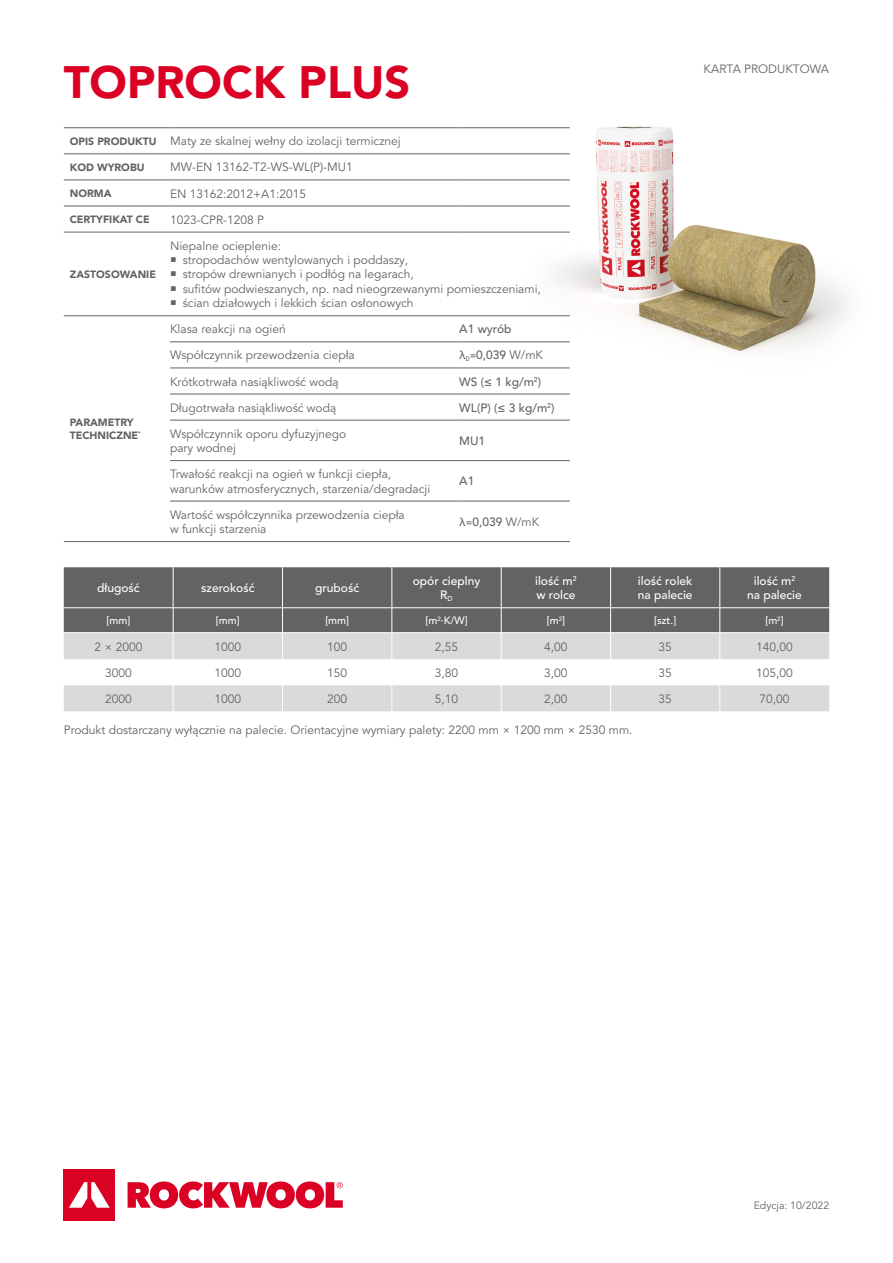
<style>
.page{position:relative;width:893px;height:1263px;background:#fff}
.page>*{position:absolute;margin:0;border:0;box-sizing:border-box;transform-origin:0 0}
.t1{font:900 45px "Avenir LT Pro";color:#db0124}
.t2{font:12px/14.4px "Avenir LT Pro";color:#636362}
.t3{font:500 12px/14.4px "Avenir LT Pro";color:#fff;text-align:center}
.t4{font:500 12px "Avenir LT Pro";color:#636362}
.t5{font:900 10.5px/12.6px "Avenir LT Pro";color:#636362}
.t6{font:500 10.5px "Avenir LT Pro";color:#fff}
.t7{font:10.5px "Avenir LT Pro";color:#636362}
.s1{font-weight:900;font-size:10.5px}
.s2{font-family:"Consolas";font-weight:400}
.s3{font-weight:400}
</style>
<div class="page">
<div style="left:64px;top:1169px;width:51px;height:51px;background:#db0124"></div>
<svg style="left:128px;top:1181px;width:215px;height:27px"></svg>
<svg style="left:69px;top:1182px;width:41px;height:26px"></svg>
<img style="left:491px;top:126px;width:357px;height:242px">
<hr style="left:64px;top:127px;width:106px;height:1px;background:#636362">
<hr style="left:170px;top:127px;width:289px;height:1px;background:#636362">
<hr style="left:459px;top:127px;width:111px;height:1px;background:#636362">
<hr style="left:64px;top:154px;width:106px;height:1px;background:#636362">
<hr style="left:170px;top:154px;width:289px;height:1px;background:#636362">
<hr style="left:459px;top:154px;width:111px;height:1px;background:#636362">
<hr style="left:64px;top:180px;width:106px;height:1px;background:#636362">
<hr style="left:170px;top:180px;width:289px;height:1px;background:#636362">
<hr style="left:459px;top:180px;width:111px;height:1px;background:#636362">
<hr style="left:64px;top:206px;width:106px;height:1px;background:#636362">
<hr style="left:170px;top:206px;width:289px;height:1px;background:#636362">
<hr style="left:459px;top:206px;width:111px;height:1px;background:#636362">
<hr style="left:64px;top:232px;width:106px;height:1px;background:#636362">
<hr style="left:170px;top:232px;width:289px;height:1px;background:#636362">
<hr style="left:459px;top:232px;width:111px;height:1px;background:#636362">
<hr style="left:64px;top:315px;width:106px;height:1px;background:#636362">
<hr style="left:170px;top:315px;width:289px;height:1px;background:#636362">
<hr style="left:459px;top:315px;width:111px;height:1px;background:#636362">
<hr style="left:170px;top:342px;width:289px;height:1px;background:#636362">
<hr style="left:459px;top:342px;width:111px;height:1px;background:#636362">
<hr style="left:170px;top:368px;width:289px;height:1px;background:#636362">
<hr style="left:459px;top:368px;width:111px;height:1px;background:#636362">
<hr style="left:170px;top:394px;width:289px;height:1px;background:#636362">
<hr style="left:459px;top:394px;width:111px;height:1px;background:#636362">
<hr style="left:170px;top:420px;width:289px;height:1px;background:#636362">
<hr style="left:459px;top:420px;width:111px;height:1px;background:#636362">
<hr style="left:170px;top:460px;width:289px;height:1px;background:#636362">
<hr style="left:459px;top:460px;width:111px;height:1px;background:#636362">
<hr style="left:170px;top:501px;width:289px;height:1px;background:#636362">
<hr style="left:459px;top:501px;width:111px;height:1px;background:#636362">
<hr style="left:64px;top:541px;width:106px;height:1px;background:#636362">
<hr style="left:170px;top:541px;width:289px;height:1px;background:#636362">
<hr style="left:459px;top:541px;width:111px;height:1px;background:#636362">
<div style="left:64px;top:567px;width:765px;height:65px;background:#636362"></div>
<svg style="left:64px;top:633px;width:765px;height:78px;fill:#dadada"></svg>
<hr style="left:173px;top:567px;width:1px;height:40px;background:#fff">
<hr style="left:282px;top:567px;width:1px;height:40px;background:#fff">
<hr style="left:391px;top:567px;width:1px;height:40px;background:#fff">
<hr style="left:501px;top:567px;width:1px;height:40px;background:#fff">
<hr style="left:610px;top:567px;width:1px;height:40px;background:#fff">
<hr style="left:719px;top:567px;width:1px;height:40px;background:#fff">
<hr style="left:64px;top:607px;width:109px;height:1px;background:#fff">
<hr style="left:173px;top:607px;width:109px;height:1px;background:#fff">
<hr style="left:282px;top:607px;width:110px;height:1px;background:#fff">
<hr style="left:392px;top:607px;width:109px;height:1px;background:#fff">
<hr style="left:501px;top:607px;width:110px;height:1px;background:#fff">
<hr style="left:611px;top:607px;width:109px;height:1px;background:#fff">
<hr style="left:720px;top:607px;width:109px;height:1px;background:#fff">
<svg style="left:173px;top:608px;width:1px;height:103px"></svg>
<svg style="left:282px;top:608px;width:1px;height:103px"></svg>
<svg style="left:391px;top:608px;width:1px;height:103px"></svg>
<svg style="left:501px;top:608px;width:1px;height:103px"></svg>
<svg style="left:610px;top:608px;width:1px;height:103px"></svg>
<svg style="left:719px;top:608px;width:1px;height:103px"></svg>
<hr style="left:173px;top:632px;width:109px;height:1px;background:#fff">
<hr style="left:282px;top:632px;width:110px;height:1px;background:#fff">
<hr style="left:501px;top:632px;width:110px;height:1px;background:#fff">
<hr style="left:611px;top:632px;width:109px;height:1px;background:#fff">
<h1 class="t1" style="left:64px;top:55px;width:348px">TOPROCK PLUS</h1>
<p class="t2" style="left:70px;top:134px;width:332px"><span class="s1">OPIS PRODUKTU</span> Maty ze skalnej wełny do izolacji termicznej</p>
<p class="t5" style="left:70px;top:161px;width:76px">KOD WYROBU</p>
<p class="t2" style="left:170px;top:160px;width:184px">MW-EN 13162-T2-WS-WL(P)-MU1</p>
<p class="t5" style="left:70px;top:187px;width:43px">NORMA</p>
<p class="t2" style="left:170px;top:186px;width:138px">EN 13162:2012+A1:2015</p>
<p class="t5" style="left:70px;top:213px;width:81px">CERTYFIKAT CE</p>
<p class="t2" style="left:170px;top:212px;width:96px">1023-CPR-1208 P</p>
<p class="t5" style="left:70px;top:268px;width:88px">ZASTOSOWANIE</p>
<p class="t5" style="left:70px;top:416px;width:73px">PARAMETRY<br>TECHNICZNE`</p>
<p class="t2" style="left:183px;top:239px;width:360px;text-indent:-13px">Niepalne ocieplenie:<br>stropodachów wentylowanych i poddaszy,<br>stropów drewnianych i podłóg na legarach,<br>sufitów podwieszanych, np. nad nieogrzewanymi pomieszczeniami, ścian działowych i lekkich ścian osłonowych</p>
<p class="t2" style="left:170px;top:322px;width:117px">Klasa reakcji na ogień</p>
<p class="t4" style="left:459px;top:322px;width:54px">A1 wyrób</p>
<p class="t2" style="left:170px;top:348px;width:186px">Współczynnik przewodzenia ciepła</p>
<p class="t4" style="left:459px;top:348px;width:85px"><span class="s2">λ</span><sub>D</sub><span class="s2">=</span>0,039 <span class="s3">W/mK</span></p>
<p class="t2" style="left:170px;top:374px;width:170px">Krótkotrwała nasiąkliwość wodą</p>
<p class="t4" style="left:459px;top:374px;width:83px">WS (≤ 1 kg/m<sup>2</sup>)</p>
<p class="t2" style="left:170px;top:400px;width:168px">Długotrwała nasiąkliwość wodą</p>
<p class="t4" style="left:459px;top:400px;width:97px">WL(P) (≤ 3 kg/m<sup>2</sup>)</p>
<p class="t2" style="left:170px;top:427px;width:178px">Współczynnik oporu dyfuzyjnego pary wodnej</p>
<p class="t4" style="left:459px;top:434px;width:27px">MU1</p>
<p class="t2" style="left:170px;top:467px;width:262px">Trwałość reakcji na ogień w funkcji ciepła, warunków atmosferycznych, starzenia/degradacji</p>
<p class="t4" style="left:459px;top:474px;width:17px">A1</p>
<p class="t2" style="left:170px;top:507px;width:236px">Wartość współczynnika przewodzenia ciepła w funkcji starzenia</p>
<p class="t4" style="left:459px;top:515px;width:82px"><span class="s2">λ=</span>0,039 <span class="s3">W/mK</span></p>
<p class="t2" style="left:704px;top:62px;width:127px">KARTA PRODUKTOWA</p>
<p class="t3" style="left:97px;top:581px;width:44px">długość</p>
<p class="t3" style="left:201px;top:581px;width:55px">szerokość</p>
<p class="t3" style="left:315px;top:581px;width:46px">grubość</p>
<p class="t3" style="left:413px;top:574px;width:69px">opór cieplny<br>R<sub>D</sub></p>
<p class="t3" style="left:535px;top:574px;width:43px;text-align:left">ilość m<sup>2 </sup>w rolce</p>
<p class="t3" style="left:638px;top:574px;width:56px;text-align:left">ilość rolek na palecie</p>
<p class="t3" style="left:747px;top:574px;width:56px">ilość m<sup>2 </sup>na palecie</p>
<p class="t6" style="left:107px;top:614px;width:25px">[mm]</p>
<p class="t6" style="left:216px;top:614px;width:25px">[mm]</p>
<p class="t6" style="left:325px;top:614px;width:25px">[mm]</p>
<p class="t6" style="left:425px;top:614px;width:44px">[m<sup>2</sup>·K/W]</p>
<p class="t6" style="left:547px;top:614px;width:20px">[m<sup>2</sup>]</p>
<p class="t6" style="left:654px;top:614px;width:24px">[szt.]</p>
<p class="t6" style="left:765px;top:614px;width:20px">[m<sup>2</sup>]</p>
<p class="t2" style="left:94px;top:639px;width:50px">2 × 2000</p>
<p class="t2" style="left:214px;top:639px;width:28px">1000</p>
<p class="t2" style="left:327px;top:639px;width:22px">100</p>
<p class="t2" style="left:435px;top:639px;width:25px">2,55</p>
<p class="t2" style="left:544px;top:639px;width:25px">4,00</p>
<p class="t2" style="left:659px;top:639px;width:15px">35</p>
<p class="t2" style="left:756px;top:639px;width:38px">140,00</p>
<p class="t2" style="left:105px;top:666px;width:28px">3000</p>
<p class="t2" style="left:214px;top:666px;width:28px">1000</p>
<p class="t2" style="left:327px;top:666px;width:22px">150</p>
<p class="t2" style="left:435px;top:666px;width:25px">3,80</p>
<p class="t2" style="left:544px;top:666px;width:25px">3,00</p>
<p class="t2" style="left:659px;top:666px;width:15px">35</p>
<p class="t2" style="left:756px;top:666px;width:38px">105,00</p>
<p class="t2" style="left:105px;top:692px;width:28px">2000</p>
<p class="t2" style="left:214px;top:692px;width:28px">1000</p>
<p class="t2" style="left:327px;top:692px;width:22px">200</p>
<p class="t2" style="left:435px;top:692px;width:25px">5,10</p>
<p class="t2" style="left:544px;top:692px;width:25px">2,00</p>
<p class="t2" style="left:659px;top:692px;width:15px">35</p>
<p class="t2" style="left:759px;top:692px;width:32px">70,00</p>
<p class="t2" style="left:64px;top:723px;width:570px">Produkt dostarczany wyłącznie na palecie. Orientacyjne wymiary palety: 2200 mm × 1200 mm × 2530 mm.</p>
<p class="t7" style="left:754px;top:1199px;width:77px">Edycja: 10/2022</p>
</div>
